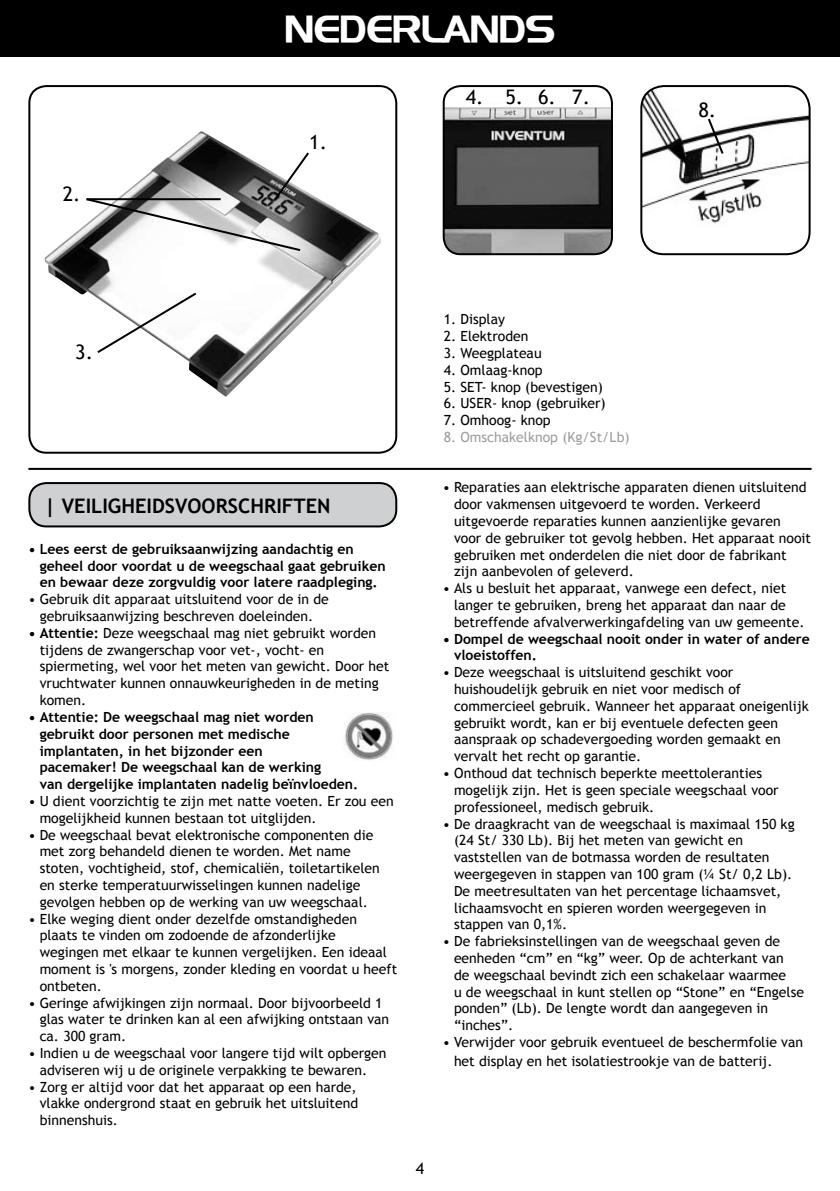
<style>
.page{position:relative;width:840px;height:1191px;background:#fff}
.page>*{position:absolute;margin:0;border:0;box-sizing:border-box;transform-origin:0 0}
.t1{font:36px "Longview";color:#fff}
.t2{font:700 20px "Trebuchet MS";color:#000}
.t3{font:20px "Trebuchet MS";color:#000}
.t4{font:16px "Trebuchet MS";color:#000}
.t5{font:14px/16.8px "Trebuchet MS";color:#000}
.t6{font:700 14px/16.8px "Trebuchet MS";color:#000}
.t7{font:14px "Trebuchet MS";color:#9c9d9f}
.s1{font-weight:700}
</style>
<div class="page">
<img style="left:44px;top:131px;width:337px;height:258px">
<img style="left:31px;top:389px;width:365px;height:62px">
<div style="left:28px;top:85px;width:369px;height:369px;border:2px solid #000;border-radius:17px"></div>
<div style="left:0;top:0;width:839px;height:57px;background:#000"></div>
<hr style="left:28px;top:468px;width:783px;height:2px;background:#000">
<div style="left:29px;top:483px;width:367px;height:43px;background:#cfd0d1;border-radius:17px"></div>
<div style="left:28px;top:482px;width:369px;height:45px;border:2px solid #000;border-radius:17px"></div>
<img style="left:344px;top:712px;width:49px;height:48px">
<img style="left:443px;top:86px;width:168px;height:168px;border-radius:17px">
<div style="left:442px;top:85px;width:170px;height:170px;border:2px solid #000;border-radius:17px"></div>
<img style="left:641px;top:86px;width:168px;height:168px;border-radius:23px">
<div style="left:640px;top:85px;width:170px;height:170px;border:2px solid #000;border-radius:23px"></div>
<svg style="left:95px;top:291px;width:103px;height:64px"></svg>
<svg style="left:84px;top:150px;width:227px;height:102px"></svg>
<svg style="left:705px;top:116px;width:19px;height:40px"></svg>
<h2 class="t3" style="left:63px;top:182px;width:19px">2.</h2>
<h2 class="t3" style="left:75px;top:340px;width:19px">3.</h2>
<h1 class="t1" style="left:285px;top:7px;width:271px">NEDERLANDS</h1>
<h2 class="t3" style="left:309px;top:130px;width:19px">1.</h2>
<h2 class="t3" style="left:464px;top:85px;width:127px">24. 5. 6. 7.</h2>
<p class="t5" style="left:443px;top:311px;width:63px">1. Display</p>
<p class="t5" style="left:443px;top:328px;width:86px">2. Elektroden</p>
<p class="t5" style="left:443px;top:345px;width:99px">3. Weegplateau</p>
<p class="t5" style="left:443px;top:362px;width:100px">4. Omlaag-knop</p>
<p class="t5" style="left:443px;top:378px;width:160px">5. SET- knop (bevestigen)</p>
<p class="t5" style="left:443px;top:395px;width:163px">6. USER- knop (gebruiker)</p>
<p class="t5" style="left:443px;top:412px;width:108px">7. Omhoog- knop</p>
<p class="t7" style="left:443px;top:429px;width:187px">8. Omschakelknop (Kg/St/Lb)</p>
<h2 class="t3" style="left:698px;top:98px;width:19px">8.</h2>
<h2 class="t2" style="left:44px;top:493px;width:288px">| veiligheidsvoorschriften</h2>
<p class="t6" style="left:40px;top:540px;width:347px;text-indent:-11px">• Lees eerst de gebruiksaanwijzing aandachtig en geheel door voordat u de weegschaal gaat gebruiken en bewaar deze zorgvuldig voor latere raadpleging.</p>
<p class="t5" style="left:28px;top:591px;width:302px;text-align:center">• Gebruik dit apparaat uitsluitend voor de in de gebruiksaanwijzing beschreven doeleinden.</p>
<p class="t5" style="left:40px;top:624px;width:351px;text-indent:-11px"><span class="s1">• Attentie:</span> Deze weegschaal mag niet gebruikt worden tijdens de zwangerschap voor vet-, vocht- en spiermeting, wel voor het meten van gewicht. Door het vruchtwater kunnen onnauwkeurigheden in de meting komen.</p>
<p class="t6" style="left:40px;top:708px;width:320px;text-indent:-11px">• Attentie: De weegschaal mag niet worden gebruikt door personen met medische implantaten, in het bijzonder een<br>pacemaker! De weegschaal kan de werking<br>van dergelijke implantaten nadelig beïnvloeden.</p>
<p class="t5" style="left:40px;top:792px;width:355px;text-indent:-11px">• U dient voorzichtig te zijn met natte voeten. Er zou een mogelijkheid kunnen bestaan tot uitglijden.</p>
<p class="t5" style="left:40px;top:826px;width:341px;text-indent:-11px">• De weegschaal bevat elektronische componenten die met zorg behandeld dienen te worden. Met name stoten, vochtigheid, stof, chemicaliën, toiletartikelen en sterke temperatuurwisselingen kunnen nadelige gevolgen hebben op de werking van uw weegschaal.</p>
<p class="t5" style="left:40px;top:910px;width:359px;text-indent:-11px">• Elke weging dient onder dezelfde omstandigheden plaats te vinden om zodoende de afzonderlijke wegingen met elkaar te kunnen vergelijken. Een ideaal moment is 's morgens, zonder kleding en voordat u heeft ontbeten.</p>
<p class="t5" style="left:40px;top:994px;width:351px;text-indent:-11px">• Geringe afwijkingen zijn normaal. Door bijvoorbeeld 1 glas water te drinken kan al een afwijking ontstaan van ca. 300 gram.</p>
<p class="t5" style="left:28px;top:1044px;width:359px;text-align:center">• Indien u de weegschaal voor langere tijd wilt opbergen adviseren wij u de originele verpakking te bewaren.</p>
<p class="t5" style="left:40px;top:1078px;width:320px;text-align:justify;text-indent:-11px">• Zorg er altijd voor dat het apparaat op een harde, vlakke ondergrond staat en gebruik het uitsluitend binnenshuis.</p>
<p class="t4" style="left:415px;top:1159px;width:10px">4</p>
<p class="t5" style="left:454px;top:479px;width:358px;text-indent:-11px">• Reparaties aan elektrische apparaten dienen uitsluitend door vakmensen uitge-voerd te worden. Verkeerd uitgevoerde reparaties kunnen aanzien- lijke gevaren voor de gebruiker tot gevolg hebben. Het apparaat nooit gebruiken met onderdelen die niet door de fabrikant zijn aanbevolen of geleverd.</p>
<p class="t5" style="left:454px;top:580px;width:352px;text-indent:-11px">• Als u besluit het apparaat, vanwege een defect, niet langer te gebruiken, breng het apparaat dan naar de betreffende afvalverwerkingafdeling van uw gemeente.</p>
<p class="t6" style="left:454px;top:630px;width:357px;text-indent:-11px">• Dompel de weegschaal nooit onder in water of andere vloeistoffen.</p>
<p class="t5" style="left:454px;top:664px;width:356px;text-indent:-11px">• Deze weegschaal is uitsluitend geschikt voor huishoudelijk gebruik en niet voor medisch of commercieel gebruik. Wanneer het apparaat oneigenlijk gebruikt wordt, kan er bij eventuele defecten geen aanspraak op schadevergoeding worden gemaakt en vervalt het recht op garantie.</p>
<p class="t5" style="left:454px;top:765px;width:326px;text-indent:-11px">• Onthoud dat technisch beperkte meettoleranties mogelijk zijn. Het is geen speciale weegschaal voor professioneel, medisch gebruik.</p>
<p class="t5" style="left:454px;top:815px;width:342px;text-indent:-11px">• De draagkracht van de weegschaal is maximaal 150 kg (24 St/ 330 Lb). Bij het meten van gewicht en vaststellen van de botmassa worden de resultaten weergegeven in stappen van 100 gram (¼ St/ 0,2 Lb).<br>De meetresultaten van het percentage lichaamsvet, lichaamsvocht en spieren worden weergegeven in stappen van 0,1%.</p>
<p class="t5" style="left:454px;top:933px;width:351px;text-indent:-11px">• De fabrieksinstellingen van de weegschaal geven de eenheden “cm” en “kg” weer. Op de achterkant van<br>de weegschaal bevindt zich een schakelaar waarmee<br>u de weegschaal in kunt stellen op “Stone” en “Engelse ponden” (Lb). De lengte wordt dan aangegeven in “inches”.</p>
<p class="t5" style="left:454px;top:1032px;width:350px;line-height:19.2px;text-indent:-11px">• Verwijder voor gebruik eventueel de beschermfolie van het display en het isolatiestrookje van de batterij.</p>
</div>
